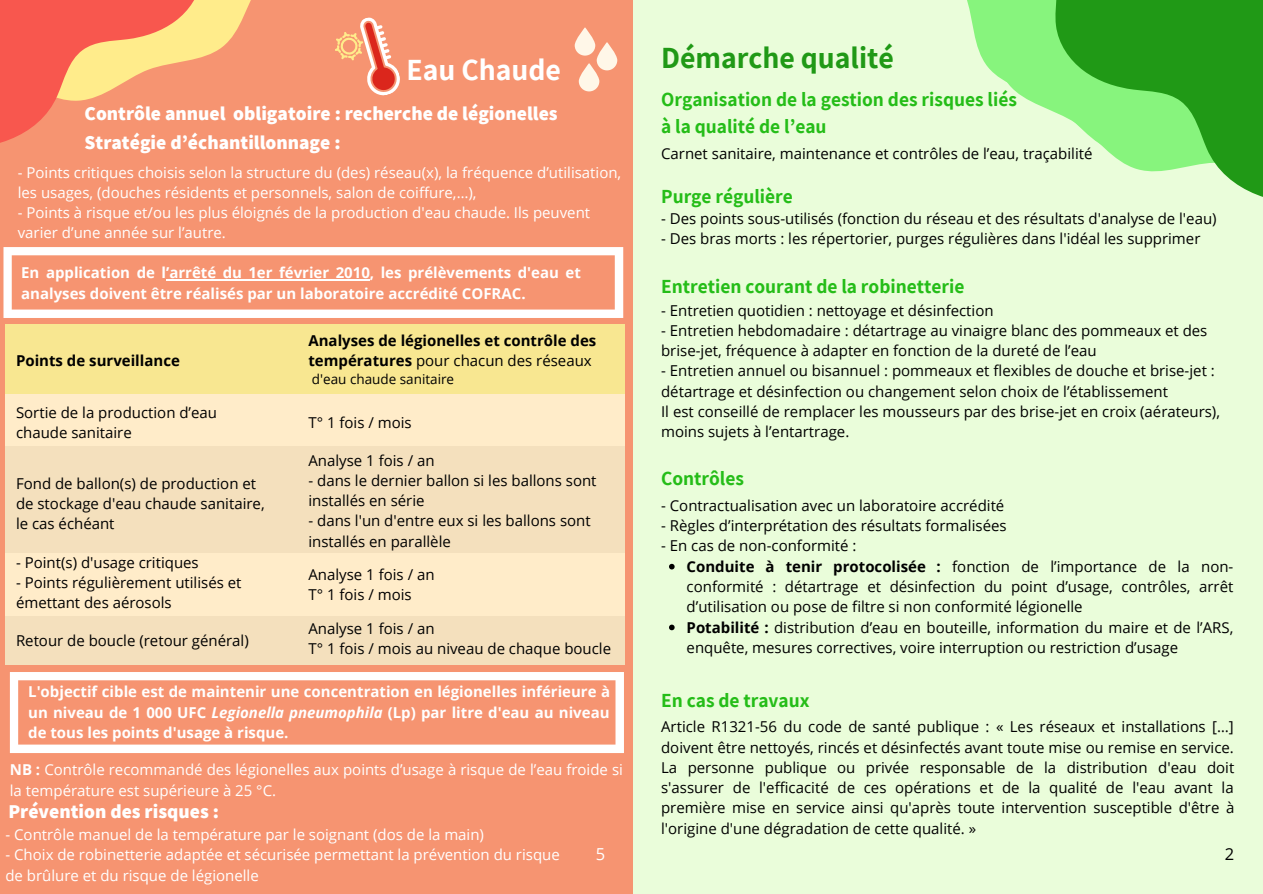
<style>
.page{position:relative;width:1263px;height:894px;background:#fff}
.page>*{position:absolute;margin:0;border:0;box-sizing:border-box;transform-origin:0 0}
.t1{font:700 30px "Assistant";color:#209916}
.t2{font:700 30px "Assistant";color:#fff}
.t3{font:700 19.5px/27px "Assistant";color:#25bd18}
.t4{font:800 19.5px "Assistant";color:#fff}
.t5{font:16.5px "Open Sans";color:#fff}
.t6{font:16.5px "Open Sans";color:#000}
.t7{font:15px/20.2px "Open Sans";color:#000}
.t8{font:15px/20.2px "Open Sans";color:#fff}
.t9{font:700 15px/20.2px "Open Sans";color:#fff;text-align:justify}
.t10{font:700 15px/20.2px "Open Sans";color:#000}
.t11{font:13.5px "Open Sans";color:#000}
.s1{font-weight:400}
.s2{font-weight:700}
.s3{font-style:italic}
</style>
<div class="page">
<div style="left:0;top:0;width:646px;height:893px;background:#f69471"></div>
<svg style="left:0;top:0;width:251px;height:143px"></svg>
<svg style="left:597px;top:42px;width:20px;height:28px"></svg>
<svg style="left:579px;top:63px;width:20px;height:28px"></svg>
<svg style="left:575px;top:27px;width:20px;height:29px"></svg>
<svg style="left:335px;top:17px;width:65px;height:79px"></svg>
<svg style="left:3px;top:247px;width:620px;height:71px"></svg>
<div style="left:5px;top:324px;width:620px;height:69px;background:#f8e791"></div>
<div style="left:5px;top:429px;width:620px;height:134px;background:#f4e0bd"></div>
<div style="left:5px;top:553px;width:620px;height:63px;background:#ffecc9"></div>
<div style="left:5px;top:616px;width:620px;height:48px;background:#f4e0bd"></div>
<div style="left:5px;top:394px;width:620px;height:52px;background:#ffecc9"></div>
<div style="left:633px;top:0;width:630px;height:893px;background:#eafdda"></div>
<svg style="left:967px;top:0;width:296px;height:197px"></svg>
<svg style="left:10px;top:672px;width:614px;height:80px"></svg>
<hr style="left:166px;top:279px;width:204px;height:1px;background:#fff">
<svg style="left:669px;top:563px;width:6px;height:6px"></svg>
<svg style="left:669px;top:624px;width:6px;height:6px"></svg>
<p class="t2" style="left:406px;top:50px;width:156px">Eau Chaude</p>
<p class="t4" style="left:85px;top:100px;width:475px">Contrôle annuel obligatoire : recherche de légionelles</p>
<p class="t4" style="left:85px;top:129px;width:258px">Stratégie d’échantillonnage :</p>
<p class="t8" style="left:18px;top:161px;width:605px">- Points critiques choisis selon la structure du (des) réseau(x), la fréquence d’utilisation, les usages, (douches résidents et personnels, salon de coiffure,…),</p>
<p class="t8" style="left:18px;top:202px;width:574px">- Points à risque et/ou les plus éloignés de la production d'eau chaude. Ils peuvent varier d’une année sur l’autre.</p>
<p class="t9" style="left:21px;top:262px;width:561px">En application de l’arrêté du 1er février 2010, les prélèvements d'eau et analyses doivent être réalisés par un laboratoire accrédité COFRAC.</p>
<p class="t10" style="left:16px;top:349px;width:165px">Points de surveillance</p>
<p class="t10" style="left:308px;top:329px;width:289px">Analyses de légionelles et contrôle des températures <span class="s1">pour chacun des réseaux</span></p>
<p class="t11" style="left:312px;top:369px;width:144px">d'eau chaude sanitaire</p>
<p class="t7" style="left:16px;top:402px;width:203px">Sortie de la production d’eau chaude sanitaire</p>
<p class="t7" style="left:308px;top:412px;width:105px">T° 1 fois / mois</p>
<p class="t7" style="left:16px;top:472px;width:250px">Fond de ballon(s) de production et de stockage d'eau chaude sanitaire, le cas échéant</p>
<p class="t7" style="left:16px;top:551px;width:184px">- Point(s) d'usage critiques</p>
<p class="t7" style="left:16px;top:571px;width:227px">- Points régulièrement utilisés et émettant des aérosols</p>
<p class="t7" style="left:16px;top:629px;width:234px">Retour de boucle (retour général)</p>
<p class="t7" style="left:308px;top:449px;width:128px">Analyse 1 fois / an</p>
<p class="t7" style="left:308px;top:470px;width:290px">- dans le dernier ballon si les ballons sont installés en série</p>
<p class="t7" style="left:308px;top:510px;width:284px">- dans l'un d'entre eux si les ballons sont installés en parallèle</p>
<p class="t7" style="left:308px;top:564px;width:128px">Analyse 1 fois / an</p>
<p class="t7" style="left:308px;top:584px;width:105px">T° 1 fois / mois</p>
<p class="t7" style="left:308px;top:618px;width:128px">Analyse 1 fois / an</p>
<p class="t7" style="left:308px;top:638px;width:304px">T° 1 fois / mois au niveau de chaque boucle</p>
<p class="t1" style="left:661px;top:38px;width:234px">Démarche qualité</p>
<p class="t3" style="left:661px;top:85px;width:357px">Organisation de la gestion des risques liés à la qualité de l’eau</p>
<p class="t7" style="left:661px;top:143px;width:433px">Carnet sanitaire, maintenance et contrôles de l’eau, traçabilité</p>
<p class="t3" style="left:661px;top:182px;width:133px">Purge régulière</p>
<p class="t7" style="left:661px;top:208px;width:557px">- Des points sous-utilisés (fonction du réseau et des résultats d'analyse de l'eau)</p>
<p class="t7" style="left:661px;top:228px;width:541px">- Des bras morts : les répertorier, purges régulières dans l'idéal les supprimer</p>
<p class="t3" style="left:661px;top:273px;width:305px">Entretien courant de la robinetterie</p>
<p class="t7" style="left:661px;top:299px;width:334px">- Entretien quotidien : nettoyage et désinfection</p>
<p class="t7" style="left:661px;top:320px;width:548px">- Entretien hebdomadaire : détartrage au vinaigre blanc des pommeaux et des brise-jet, fréquence à adapter en fonction de la dureté de l’eau</p>
<p class="t7" style="left:661px;top:360px;width:555px">- Entretien annuel ou bisannuel : pommeaux et flexibles de douche et brise-jet : détartrage et désinfection ou changement selon choix de l’établissement</p>
<p class="t7" style="left:661px;top:401px;width:560px">Il est conseillé de remplacer les mousseurs par des brise-jet en croix (aérateurs), moins sujets à l’entartrage.</p>
<p class="t3" style="left:661px;top:464px;width:84px">Contrôles</p>
<p class="t7" style="left:661px;top:495px;width:345px">- Contractualisation avec un laboratoire accrédité</p>
<p class="t7" style="left:661px;top:515px;width:347px">- Règles d’interprétation des résultats formalisées</p>
<p class="t7" style="left:661px;top:535px;width:197px">- En cas de non-conformité :</p>
<p class="t7" style="left:687px;top:555px;width:548px;text-align:justify"><span class="s2">Conduite à tenir protocolisée :</span> fonction de l’importance de la non&shy;conformité : détartrage et désinfection du point d’usage, contrôles, arrêt d’utilisation ou pose de filtre si non conformité légionelle</p>
<p class="t7" style="left:687px;top:616px;width:548px"><span class="s2">Potabilité :</span> distribution d’eau en bouteille, information du maire et de l’ARS, enquête, mesures correctives, voire interruption ou restriction d’usage</p>
<p class="t9" style="left:28px;top:681px;width:583px">L'objectif cible est de maintenir une concentration en légionelles inférieure à un niveau de 1 000 UFC <span class="s3">Legionella pneumophila</span> (Lp) par litre d'eau au niveau de tous les points d'usage à risque.</p>
<p class="t3" style="left:661px;top:686px;width:150px">En cas de travaux</p>
<p class="t7" style="left:661px;top:716px;width:575px;text-align:justify">Article R1321-56 du code de santé publique : « Les réseaux et installations […] doivent être nettoyés, rincés et désinfectés avant toute mise ou remise en service.<br>La personne publique ou privée responsable de la distribution d'eau doit s'assurer de l'efficacité de ces opérations et de la qualité de l'eau avant la première mise en service ainsi qu'après toute intervention susceptible d'être à l'origine d'une dégradation de cette qualité. »</p>
<p class="t8" style="left:10px;top:758px;width:615px;line-height:21px"><span class="s2">NB :</span> Contrôle recommandé des légionelles aux points d’usage à risque de l’eau froide si la température est supérieure à 25 °C.</p>
<p class="t4" style="left:8px;top:798px;width:212px">Prévention des risques :</p>
<p class="t8" style="left:5px;top:823px;width:480px">- Contrôle manuel de la température par le soignant (dos de la main)</p>
<p class="t8" style="left:5px;top:844px;width:556px">- Choix de robinetterie adaptée et sécurisée permettant la prévention du risque de brûlure et du risque de légionelle</p>
<p class="t5" style="left:596px;top:842px;width:11px">5</p>
<p class="t6" style="left:1225px;top:842px;width:11px">2</p>
</div>
